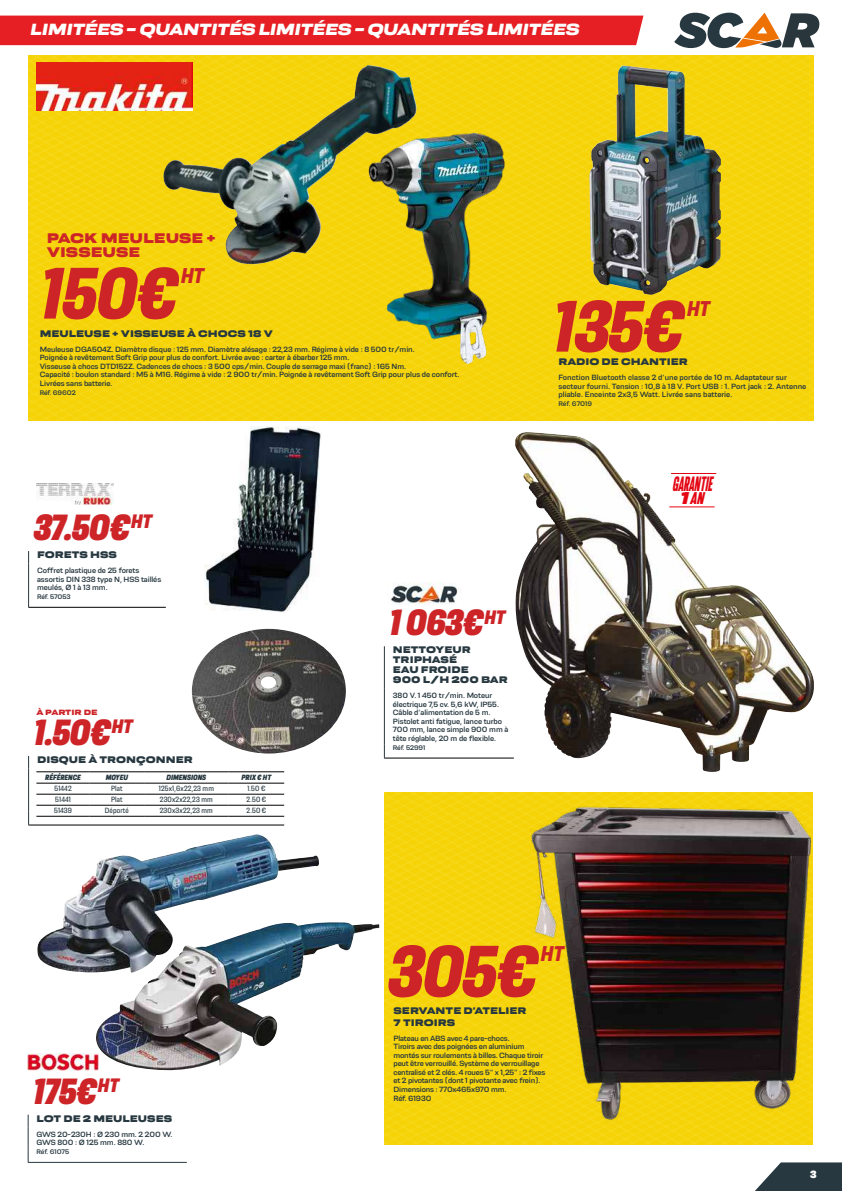
<style>
.page{position:relative;width:842px;height:1191px;background:#fff}
.page>*{position:absolute;margin:0;border:0;box-sizing:border-box;transform-origin:0 0}
.t1{font:76.6px "Resolve Extrabold Nrw Ita";letter-spacing:-.02em;color:#cd2428}
.t2{font:38.4px "Resolve Black Nrw Ita";letter-spacing:-.02em;color:#cd2428}
.t3{font:22.5px "Resolve Extrabold Nrw Ita";color:#cd2428}
.t4{font:italic 900 condensed 22px "Resolve";letter-spacing:.005em;color:#e30613;scale:.67 1}
.t5{font:italic 900 condensed 18px "Resolve";color:#e30613}
.t6{font:17px "Resolve Extrabold Wd Ita";letter-spacing:-.02em;color:#fff}
.t7{font:14.6px/14.6px "Resolve Black Wd";color:#cd2428}
.t8{font:800 11px "Resolve";color:#fff}
.t9{font:10px/10px "Resolve Black Wd";color:#273840}
.t10{font:8px/8.5px "Resolve";letter-spacing:-.01em;color:#273840}
.t11{font:8px "Resolve Regular Nrw";letter-spacing:.02em;color:#273840}
.t12{font:8px "Resolve Black Nrw Ita";color:#273840}
.t13{font:8px "Resolve Black Wd";letter-spacing:-.01em;color:#cd2428}
.t14{font:7px "Resolve";letter-spacing:-.01em;color:#273840}
.s1{font-family:"Resolve Black Wd Ita";font-weight:400;font-style:normal;font-stretch:normal}
</style>
<div class="page">
<svg style="left:755px;top:1162px;width:87px;height:29px;background:#49585e"></svg>
<svg style="left:674px;top:13px;width:145px;height:36px"></svg>
<img style="left:28px;top:56px;width:786px;height:364px">
<img style="left:384px;top:792px;width:429px;height:352px">
<div style="left:0;top:16px;width:643px;height:29px;background:#e51f23"></div>
<img style="left:515px;top:433px;width:299px;height:339px">
<img style="left:192px;top:629px;width:154px;height:124px">
<img style="left:205px;top:426px;width:116px;height:186px">
<hr style="left:28px;top:824px;width:256px;height:1px;background:#000">
<svg style="left:28px;top:756px;width:1px;height:12px"></svg>
<hr style="left:28px;top:768px;width:1px;height:43px;background:#273840">
<svg style="left:28px;top:811px;width:1px;height:13px"></svg>
<svg style="left:36px;top:793px;width:248px;height:23px"></svg>
<hr style="left:229px;top:771px;width:55px;height:1px;background:#000">
<hr style="left:36px;top:783px;width:54px;height:1px;background:#000">
<hr style="left:90px;top:783px;width:54px;height:1px;background:#000">
<hr style="left:144px;top:783px;width:85px;height:1px;background:#000">
<hr style="left:229px;top:783px;width:55px;height:1px;background:#000">
<hr style="left:36px;top:771px;width:54px;height:1px;background:#000">
<hr style="left:90px;top:771px;width:54px;height:1px;background:#000">
<hr style="left:144px;top:771px;width:85px;height:1px;background:#000">
<hr style="left:36px;top:794px;width:54px;height:1px;background:#000">
<hr style="left:90px;top:794px;width:54px;height:1px;background:#000">
<hr style="left:144px;top:794px;width:85px;height:1px;background:#000">
<hr style="left:229px;top:794px;width:55px;height:1px;background:#000">
<hr style="left:36px;top:805px;width:54px;height:1px;background:#000">
<hr style="left:90px;top:805px;width:54px;height:1px;background:#000">
<hr style="left:144px;top:805px;width:85px;height:1px;background:#000">
<hr style="left:229px;top:805px;width:55px;height:1px;background:#000">
<hr style="left:36px;top:816px;width:54px;height:1px;background:#000">
<hr style="left:90px;top:816px;width:54px;height:1px;background:#000">
<hr style="left:144px;top:816px;width:85px;height:1px;background:#000">
<hr style="left:229px;top:816px;width:55px;height:1px;background:#000">
<svg style="left:28px;top:1114px;width:1px;height:48px"></svg>
<hr style="left:28px;top:1162px;width:159px;height:1px;background:#273840">
<img style="left:37px;top:834px;width:282px;height:139px">
<img style="left:95px;top:922px;width:284px;height:149px">
<img style="left:28px;top:1053px;width:70px;height:18px">
<img style="left:37px;top:62px;width:155px;height:49px">
<hr style="left:384px;top:758px;width:130px;height:1px;background:#000">
<hr style="left:384px;top:646px;width:1px;height:43px;background:#273840">
<hr style="left:384px;top:689px;width:1px;height:56px;background:#273840">
<svg style="left:384px;top:745px;width:1px;height:13px"></svg>
<img style="left:390px;top:583px;width:68px;height:22px">
<hr style="left:28px;top:607px;width:138px;height:1px;background:#000">
<svg style="left:28px;top:551px;width:1px;height:12px"></svg>
<hr style="left:28px;top:563px;width:1px;height:31px;background:#273840">
<svg style="left:28px;top:594px;width:1px;height:13px"></svg>
<img style="left:37px;top:483px;width:76px;height:22px">
<hr style="left:671px;top:473px;width:45px;height:1px;background:#e30613">
<hr style="left:669px;top:506px;width:45px;height:1px;background:#e30613">
<img style="left:589px;top:66px;width:132px;height:229px">
<img style="left:162px;top:65px;width:255px;height:203px">
<img style="left:350px;top:133px;width:172px;height:230px">
<img style="left:513px;top:792px;width:300px;height:336px">
<h3 class="t6" style="left:30px;top:19px;width:551px">LIMITÉES - QUANTITÉS LIMITÉES - QUANTITÉS LIMITÉES</h3>
<h3 class="t7" style="left:47px;top:230px;width:171px">PACK MEULEUSE +<br>VISSEUSE</h3>
<h1 class="t1" style="left:40px;top:251px;width:139px">150€</h1>
<h3 class="t3" style="left:181px;top:263px;width:25px">HT</h3>
<p class="t9" style="left:40px;top:328px;width:235px">MEULEUSE + VISSEUSE À CHOCS 18 V</p>
<p class="t10" style="left:40px;top:345px;width:421px">Meuleuse DGA504Z. Diamètre disque : 125 mm. Diamètre alésage : 22,23 mm. Régime à vide : 8 500 tr/min.<br>Poignée à revêtement Soft Grip pour plus de confort. Livrée avec : carter à ébarber 125 mm.<br>Visseuse à chocs DTD152Z. Cadences de chocs : 3 500 cps/min. Couple de serrage maxi (franc) : 165 Nm.<br>Capacité : boulon standard : M5 à M16. Régime à vide : 2 900 tr/min. Poignée à revêtement Soft Grip pour plus de confort.<br>Livrées sans batterie.</p>
<p class="t14" style="left:40px;top:388px;width:38px">Réf. 69602</p>
<h2 class="t2" style="left:34px;top:506px;width:120px">37.50€<sup>HT</sup></h2>
<p class="t9" style="left:37px;top:549px;width:81px">FORETS HSS</p>
<p class="t10" style="left:37px;top:566px;width:126px">Coffret plastique de 25 forets assortis DIN 338 type N, HSS taillés meulés, Ø 1 à 13 mm.</p>
<p class="t14" style="left:37px;top:592px;width:35px">Réf. 57053</p>
<p class="t13" style="left:36px;top:707px;width:63px">À PARTIR DE</p>
<h2 class="t2" style="left:34px;top:711px;width:101px">1.50€<sup>HT</sup></h2>
<p class="t9" style="left:37px;top:754px;width:157px">DISQUE À TRONÇONNER</p>
<p class="t12" style="left:45px;top:773px;width:37px">RÉFÉRENCE</p>
<p class="t12" style="left:106px;top:773px;width:24px">MOYEU</p>
<p class="t12" style="left:167px;top:773px;width:41px">DIMENSIONS</p>
<p class="t12" style="left:242px;top:773px;width:31px">PRIX € HT</p>
<p class="t11" style="left:54px;top:784px;width:19px">51442</p>
<p class="t11" style="left:111px;top:784px;width:13px">Plat</p>
<p class="t11" style="left:159px;top:784px;width:57px">125x1,6x22,23 mm</p>
<p class="t11" style="left:247px;top:784px;width:20px">1.50 €</p>
<p class="t11" style="left:55px;top:795px;width:17px">51441</p>
<p class="t11" style="left:111px;top:795px;width:13px">Plat</p>
<p class="t11" style="left:160px;top:795px;width:54px">230x2x22,23 mm</p>
<p class="t11" style="left:247px;top:795px;width:21px">2.50 €</p>
<p class="t11" style="left:54px;top:806px;width:19px">51439</p>
<p class="t11" style="left:105px;top:806px;width:25px">Déporté</p>
<p class="t11" style="left:160px;top:806px;width:55px">230x3x22,23 mm</p>
<p class="t11" style="left:247px;top:806px;width:21px">2.50 €</p>
<h2 class="t2" style="left:390px;top:601px;width:117px">1 063€<sup>HT</sup></h2>
<p class="t9" style="left:393px;top:644px;width:116px">NETTOYEUR<br>TRIPHASÉ<br>EAU FROIDE<br>900 L/H 200 BAR</p>
<p class="t10" style="left:393px;top:691px;width:117px">380 V. 1 450 tr/min. Moteur électrique 7,5 cv. 5,6 kW, IP55.<br>Câble d’alimentation de 5 m.<br>Pistolet anti fatigue, lance turbo<br>700 mm, lance simple 900 mm à tête réglable, 20 m de flexible.</p>
<p class="t14" style="left:393px;top:743px;width:34px">Réf. 52991</p>
<h1 class="t1" style="left:553px;top:284px;width:133px">135€</h1>
<h3 class="t3" style="left:687px;top:296px;width:25px">HT</h3>
<p class="t9" style="left:558px;top:356px;width:131px">RADIO DE CHANTIER</p>
<p class="t10" style="left:558px;top:373px;width:249px">Fonction Bluetooth classe 2 d’une portée de 10 m. Adaptateur sur secteur fourni. Tension : 10,8 à 18 V. Port USB : 1. Port jack : 2. Antenne pliable. Enceinte 2x3,5 Watt. Livrée sans batterie.</p>
<p class="t14" style="left:558px;top:399px;width:35px">Réf. 67019</p>
<h3 class="t4" style="left:673px;top:472px;width:61px">GARANTIE</h3>
<h3 class="t5" style="left:680px;top:488px;width:25px"><span class="s1">1</span> AN</h3>
<h2 class="t2" style="left:33px;top:1069px;width:87px">175€<sup>HT</sup></h2>
<p class="t9" style="left:37px;top:1113px;width:137px">LOT DE 2 MEULEUSES</p>
<p class="t10" style="left:37px;top:1129px;width:137px">GWS 20-230H : Ø 230 mm. 2 200 W.<br>GWS 800 : Ø 125 mm. 880 W.</p>
<p class="t14" style="left:37px;top:1147px;width:34px">Réf. 61075</p>
<h1 class="t1" style="left:388px;top:929px;width:151px">305€</h1>
<h3 class="t3" style="left:541px;top:940px;width:25px">HT</h3>
<p class="t9" style="left:393px;top:1004px;width:135px;line-height:12px">SERVANTE D’ATELIER<br>7 TIROIRS</p>
<p class="t10" style="left:393px;top:1033px;width:153px">Plateau en ABS avec 4 pare-chocs.<br>Tiroirs avec des poignées en aluminium montés sur roulements à billes. Chaque tiroir peut être verrouillé. Système de verrouillage centralisé et 2 clés. 4 roues 5” x 1,25” : 2 fixes et 2 pivotantes (dont 1 pivotante avec frein).<br>Dimensions : 770x465x970 mm.</p>
<p class="t10" style="left:393px;top:1094px;width:39px">Réf. 61930</p>
<h3 class="t8" style="left:810px;top:1168px;width:8px">3</h3>
</div>
